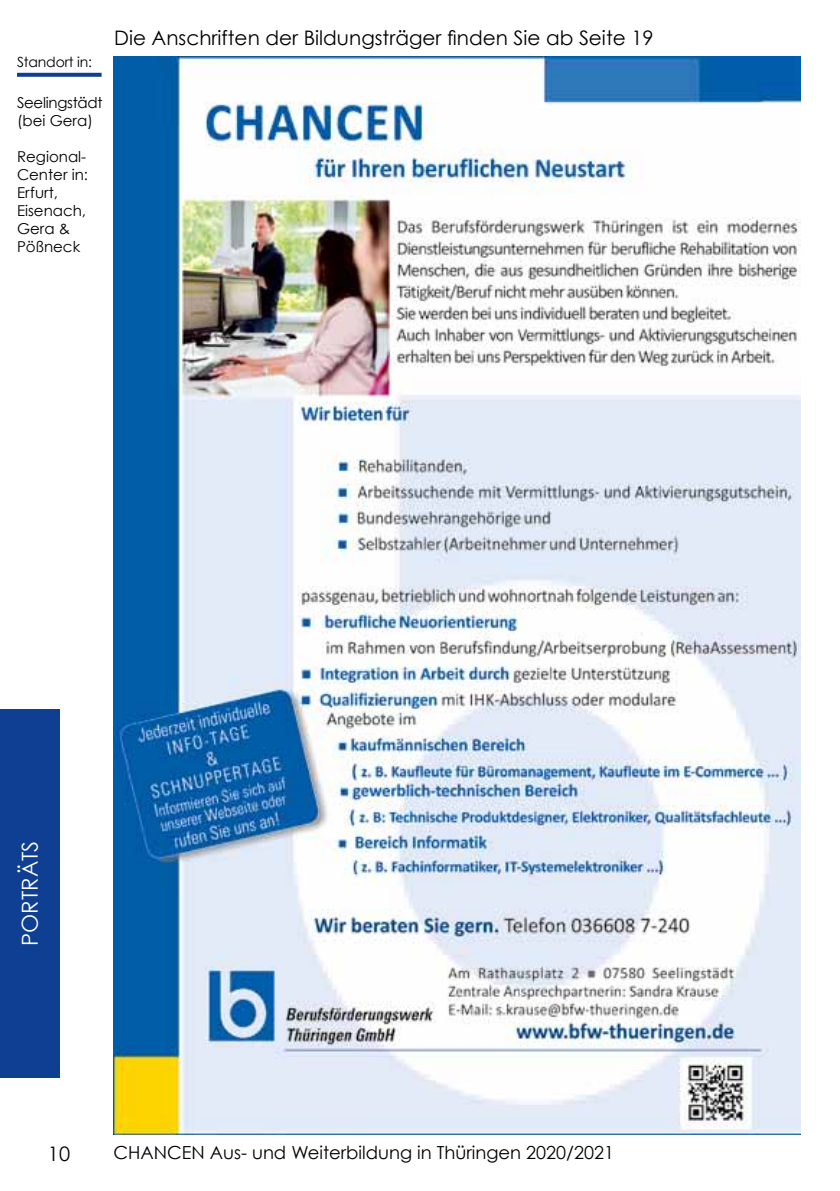
<style>
.page{position:relative;width:840px;height:1191px;background:#fff}
.page>*{position:absolute;margin:0;border:0;box-sizing:border-box;transform-origin:0 0}
.t1{font:22px "Century Gothic";letter-spacing:.01em;color:#fff}
.t2{font:20px "Century Gothic";color:#000}
.t3{font:18px "Century Gothic";color:#000}
.t4{font:15px/18px "Century Gothic";color:#000}
.t5{font:15px/18px "Century Gothic";letter-spacing:-.02em;color:#000}
.t6{font:14px "Century Gothic";letter-spacing:-.01em;color:#000}
</style>
<div class="page">
<div style="left:0;top:709px;width:59px;height:368px;background:#0f3f93"></div>
<svg style="left:17px;top:73px;width:84px;height:4px"></svg>
<img style="left:113px;top:57px;width:686px;height:1077px">
<p class="t6" style="left:73px;top:54px;width:29px">e in:</p>
<p class="t5" style="left:17px;top:93px;width:87px">Seelingstädt (bei Gera)</p>
<p class="t4" style="left:17px;top:147px;width:72px">Regional-<br>Center in:<br>Erfurt,<br>Eisenach,<br>Gera &amp;<br>Pößneck</p>
<p class="t6" style="left:17px;top:54px;width:77px">Standort in:</p>
<p class="t2" style="left:114px;top:26px;width:540px">Die Anschriften der Bildungsträger finden Sie ab Seite 19</p>
<p class="t1" style="left:16px;top:945px;width:107px;rotate:-90deg">Porträts</p>
<p class="t2" style="left:48px;top:1141px;width:24px">10</p>
<p class="t3" style="left:113px;top:1141px;width:501px">CHANCEN Aus- und Weiterbildung in Thüringen 2020/2021</p>
</div>
